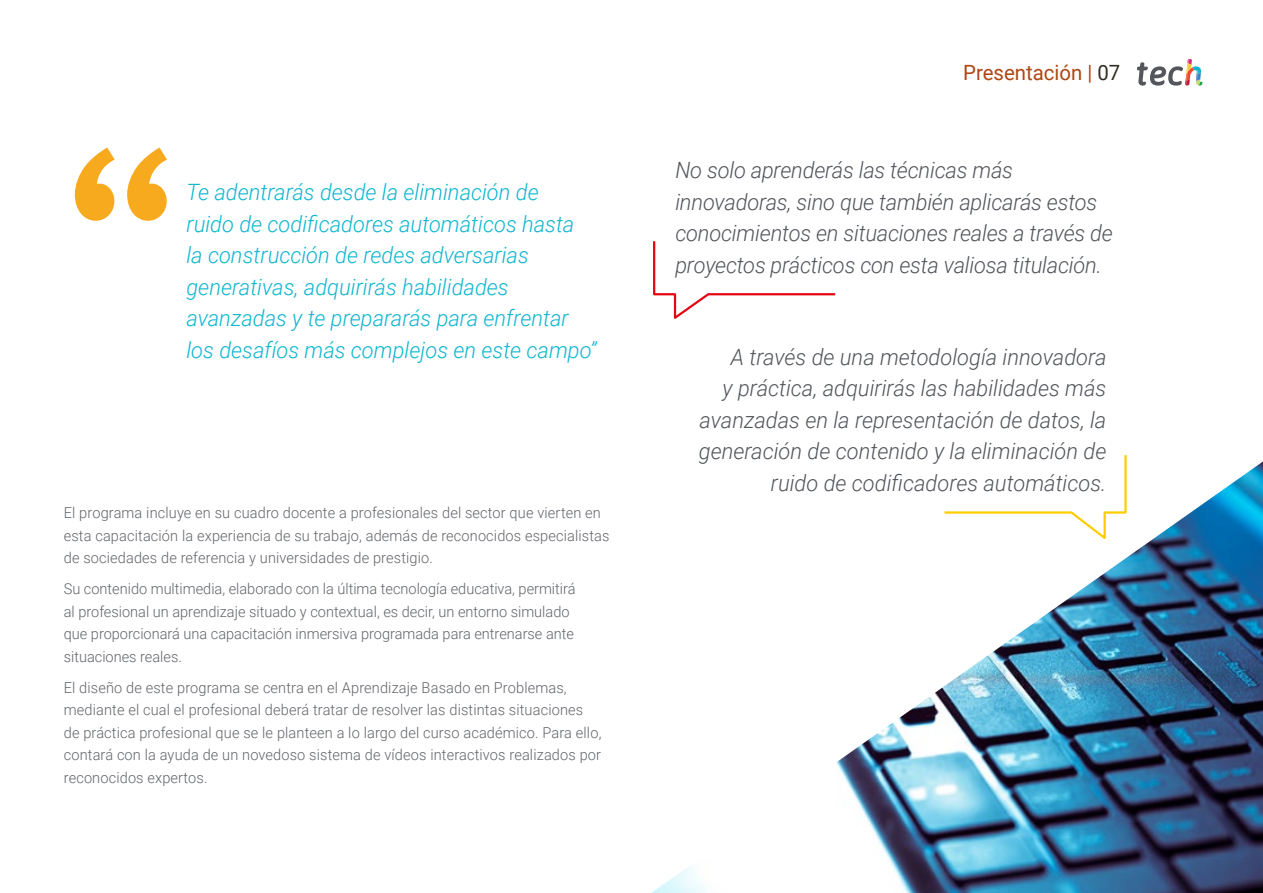
<style>
.page{position:relative;width:1263px;height:893px;background:#fff}
.page>*{position:absolute;margin:0;border:0;box-sizing:border-box;transform-origin:0 0}
.t1{font:italic 300 22.5px/31.5px "Roboto";letter-spacing:-.01em;color:#52555b;text-align:right}
.t2{font:italic 300 22.5px/31.5px "Roboto";color:#0fb6cf}
.t3{font:21px "Roboto";color:#ae4615}
.t4{font:300 15px/22.5px "Roboto";letter-spacing:.01em;color:#61646a}
.s1{color:#312e20}
</style>
<div class="page">
<svg style="left:75px;top:148px;width:92px;height:73px"></svg>
<svg style="left:1137px;top:59px;width:65px;height:27px"></svg>
<img style="left:651px;top:461px;width:612px;height:432px">
<svg style="left:942px;top:455px;width:186px;height:87px"></svg>
<svg style="left:653px;top:241px;width:183px;height:78px"></svg>
<p class="t2" style="left:186px;top:176px;width:412px">Te adentrarás desde la eliminación de<br>ruido de codificadores automáticos hasta<br>la construcción de redes adversarias generativas, adquirirás habilidades avanzadas y te prepararás para enfrentar los desafíos más complejos en este campo”</p>
<p class="t4" style="left:64px;top:501px;width:547px">El programa incluye en su cuadro docente a profesionales del sector que vierten en esta capacitación la experiencia de su trabajo, además de reconocidos especialistas de sociedades de referencia y universidades de prestigio.</p>
<p class="t4" style="left:64px;top:577px;width:513px">Su contenido multimedia, elaborado con la última tecnología educativa, permitirá al profesional un aprendizaje situado y contextual, es decir, un entorno simulado que proporcionará una capacitación inmersiva programada para entrenarse ante situaciones reales.</p>
<p class="t4" style="left:64px;top:676px;width:539px">El diseño de este programa se centra en el Aprendizaje Basado en Problemas, mediante el cual el profesional deberá tratar de resolver las distintas situaciones de práctica profesional que se le planteen a lo largo del curso académico. Para ello, contará con la ayuda de un novedoso sistema de vídeos interactivos realizados por reconocidos expertos.</p>
<h2 class="t3" style="left:963px;top:57px;width:159px">Presentación | <span class="s1">07</span></h2>
<h1 class="t1" style="left:675px;top:154px;width:439px;text-align:left">No solo aprenderás las técnicas más innovadoras, sino que también aplicarás estos conocimientos en situaciones reales a través de proyectos prácticos con esta valiosa titulación.</h1>
<h1 class="t1" style="left:699px;top:340px;width:409px">A través de una metodología innovadora<br>y práctica, adquirirás las habilidades más avanzadas en la representación de datos, la generación de contenido y la eliminación de ruido de codificadores automáticos.</h1>
</div>
